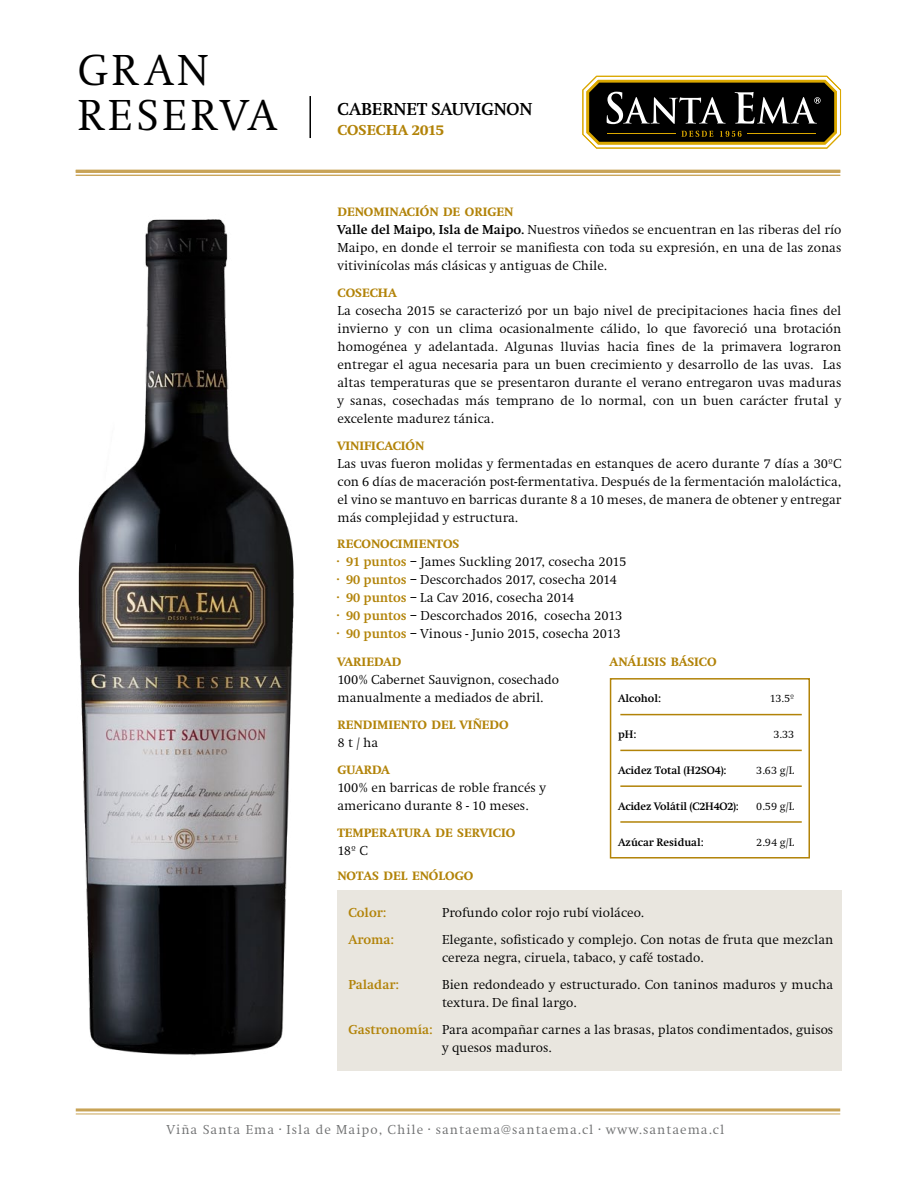
<style>
.page{position:relative;width:918px;height:1188px;background:#fff}
.page>*{position:absolute;margin:0;border:0;box-sizing:border-box;transform-origin:0 0}
.t1{font:300 45px/45px "Swift";letter-spacing:.075em;color:#000}
.t2{font:700 18px "Swift";color:#000}
.t3{font:800 15px "Swift";color:#b28308}
.t4{font:300 13.5px/18px "Swift";color:#000}
.t5{font:300 13.5px "Swift";letter-spacing:.075em;color:#707172}
.t6{font:700 13.5px "Swift";color:#b28308}
.t7{font:800 12.6px "Swift";color:#b28308}
.t8{font:700 11.25px "Swift";color:#000}
.t9{font:300 11.25px "Swift";color:#000}
.s1{font-weight:700}
.s2{font-weight:700;color:#b28308}
</style>
<div class="page">
<img style="left:78px;top:219px;width:216px;height:837px">
<hr style="left:76px;top:1108px;width:764px;height:3px;background:#c8a356">
<hr style="left:76px;top:1113px;width:764px;height:1px;background:#c8a356">
<div style="left:337px;top:890px;width:505px;height:181px;background:#e9e6df"></div>
<hr style="left:309px;top:96px;width:2px;height:42px;background:#000">
<hr style="left:76px;top:170px;width:764px;height:3px;background:#c8a356">
<hr style="left:76px;top:175px;width:764px;height:1px;background:#c8a356">
<div style="left:610px;top:678px;width:200px;height:181px;border:2px solid #b28308"></div>
<hr style="left:620px;top:714px;width:182px;height:1px;background:#b28308">
<hr style="left:620px;top:750px;width:182px;height:1px;background:#b28308">
<hr style="left:620px;top:785px;width:182px;height:2px;background:#b28308">
<hr style="left:620px;top:821px;width:182px;height:2px;background:#b28308">
<svg style="left:582px;top:76px;width:259px;height:73px;background:#514a31"></svg>
<hr style="left:747px;top:133px;width:69px;height:1px;background:#dba800">
<hr style="left:607px;top:133px;width:69px;height:1px;background:#dba800">
<h1 class="t1" style="left:77px;top:48px;width:201px">GRAN<br>RESERVA</h1>
<h2 class="t2" style="left:338px;top:100px;width:196px">CABERNET SAUVIGNON</h2>
<p class="t3" style="left:338px;top:122px;width:108px">COSECHA 2015</p>
<p class="t7" style="left:338px;top:205px;width:177px">DENOMINACIÓN DE ORIGEN</p>
<p class="t4" style="left:338px;top:221px;width:505px;text-align:justify"><span class="s1">Valle del Maipo, Isla de Maipo.</span> Nuestros viñedos se encuentran en las riberas del río Maipo, en donde el terroir se manifiesta con toda su expresión, en una de las zonas vitivinícolas más clásicas y antiguas de Chile.</p>
<p class="t7" style="left:338px;top:286px;width:61px">COSECHA</p>
<p class="t4" style="left:338px;top:302px;width:505px;text-align:justify">La cosecha 2015 se caracterizó por un bajo nivel de precipitaciones hacia fines del invierno y con un clima ocasionalmente cálido, lo que favoreció una brotación homogénea y adelantada. Algunas lluvias hacia fines de la primavera lograron entregar el agua necesaria para un buen crecimiento y desarrollo de las uvas. Las altas temperaturas que se presentaron durante el verano entregaron uvas maduras y sanas, cosechadas más temprano de lo normal, con un buen carácter frutal y excelente madurez tánica.</p>
<p class="t7" style="left:338px;top:439px;width:88px">VINIFICACIÓN</p>
<p class="t4" style="left:338px;top:455px;width:505px;text-align:justify">Las uvas fueron molidas y fermentadas en estanques de acero durante 7 días a 30ºC con 6 días de maceración post-fermentativa. Después de la fermentación maloláctica, el vino se mantuvo en barricas durante 8 a 10 meses, de manera de obtener y entregar más complejidad y estructura.</p>
<p class="t7" style="left:337px;top:537px;width:124px">RECONOCIMIENTOS</p>
<p class="t4" style="left:337px;top:553px;width:291px"><span class="s2">· 91 puntos</span> <span class="s1">–</span> James Suckling 2017, cosecha 2015 <span class="s2">· 90 puntos</span> <span class="s1">–</span> Descorchados 2017, cosecha 2014<br><span class="s2">· 90 puntos</span> <span class="s1">–</span> La Cav 2016, cosecha 2014<br><span class="s2">· 90 puntos</span> <span class="s1">–</span> Descorchados 2016, cosecha 2013 <span class="s2">· 90 puntos</span> <span class="s1">–</span> Vinous - Junio 2015, cosecha 2013</p>
<p class="t7" style="left:338px;top:655px;width:65px">VARIEDAD</p>
<p class="t4" style="left:338px;top:671px;width:223px">100% Cabernet Sauvignon, cosechado manualmente a mediados de abril.</p>
<p class="t7" style="left:338px;top:718px;width:173px">RENDIMIENTO DEL VIÑEDO</p>
<p class="t4" style="left:338px;top:734px;width:42px">8 t / ha</p>
<p class="t7" style="left:338px;top:763px;width:54px">GUARDA</p>
<p class="t4" style="left:338px;top:779px;width:210px">100% en barricas de roble francés y americano durante 8 - 10 meses.</p>
<p class="t7" style="left:338px;top:826px;width:179px">TEMPERATURA DE SERVICIO</p>
<p class="t4" style="left:338px;top:842px;width:32px">18º C</p>
<p class="t7" style="left:338px;top:868px;width:137px">NOTAS DEL ENÓLOGO</p>
<p class="t7" style="left:610px;top:655px;width:109px">ANÁLISIS BÁSICO</p>
<p class="t8" style="left:618px;top:693px;width:44px">Alcohol:</p>
<p class="t9" style="left:770px;top:693px;width:26px">13.5º</p>
<p class="t8" style="left:618px;top:729px;width:19px">pH:</p>
<p class="t9" style="left:773px;top:729px;width:22px">3.33</p>
<p class="t8" style="left:618px;top:765px;width:110px">Acidez Total (H2SO4):</p>
<p class="t9" style="left:756px;top:765px;width:39px">3.63 g/L</p>
<p class="t8" style="left:618px;top:801px;width:122px">Acidez Volátil (C2H4O2):</p>
<p class="t9" style="left:756px;top:801px;width:39px">0.59 g/L</p>
<p class="t8" style="left:618px;top:837px;width:87px">Azúcar Residual:</p>
<p class="t9" style="left:756px;top:837px;width:39px">2.94 g/L</p>
<p class="t6" style="left:349px;top:905px;width:39px">Color:</p>
<p class="t4" style="left:442px;top:904px;width:203px">Profundo color rojo rubí violáceo.</p>
<p class="t6" style="left:349px;top:932px;width:47px">Aroma:</p>
<p class="t4" style="left:442px;top:931px;width:393px">Elegante, sofisticado y complejo. Con notas de fruta que mezclan cereza negra, ciruela, tabaco, y café tostado.</p>
<p class="t6" style="left:349px;top:977px;width:51px">Paladar:</p>
<p class="t4" style="left:442px;top:975px;width:393px">Bien redondeado y estructurado. Con taninos maduros y mucha textura. De final largo.</p>
<p class="t4" style="left:442px;top:1020px;width:393px;text-indent:-94px"><span class="s2">Gastronomía:</span> Para acompañar carnes a las brasas, platos condimentados, guisos y quesos maduros.</p>
<p class="t5" style="left:167px;top:1123px;width:559px">Viña Santa Ema · Isla de Maipo, Chile · santaema@santaema.cl · www.santaema.cl</p>
</div>
